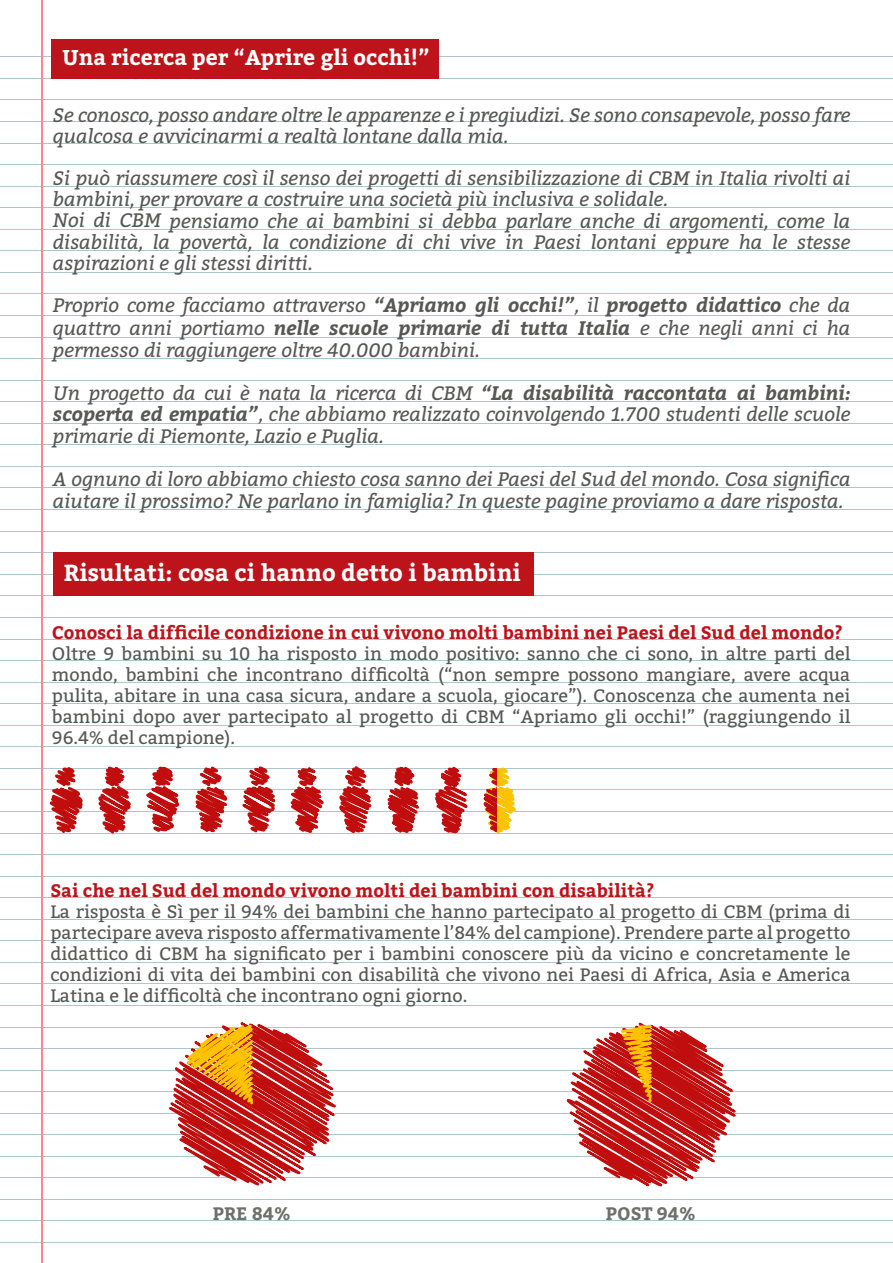
<style>
.page{position:relative;width:893px;height:1263px;background:#fff}
.page>*{position:absolute;margin:0;border:0;box-sizing:border-box;transform-origin:0 0}
.t1{font:700 23.25px "Bitter";color:#fff}
.t2{font:700 21.3px "Bitter";color:#fff}
.t3{font:italic 19.5px/21.5px "Bitter";color:#575756}
.t4{font:18px/21px "Bitter";color:#575756;text-align:justify}
.t5{font:700 18px "Bitter";color:#bd141b}
.t6{font:700 18px "Bitter";color:#6f6f6e}
.s1{font-weight:700}
</style>
<div class="page">
<hr style="left:0;top:56px;width:893px;height:1px;background:#adc6ce">
<hr style="left:0;top:78px;width:893px;height:1px;background:#adc6ce">
<hr style="left:0;top:100px;width:893px;height:1px;background:#adc6ce">
<hr style="left:0;top:121px;width:893px;height:1px;background:#adc6ce">
<hr style="left:0;top:143px;width:893px;height:1px;background:#adc6ce">
<hr style="left:0;top:164px;width:893px;height:1px;background:#adc6ce">
<hr style="left:0;top:186px;width:893px;height:1px;background:#adc6ce">
<hr style="left:0;top:207px;width:893px;height:1px;background:#adc6ce">
<hr style="left:0;top:229px;width:893px;height:1px;background:#adc6ce">
<hr style="left:0;top:250px;width:893px;height:1px;background:#adc6ce">
<hr style="left:0;top:272px;width:893px;height:1px;background:#adc6ce">
<hr style="left:0;top:294px;width:893px;height:1px;background:#adc6ce">
<hr style="left:0;top:315px;width:893px;height:1px;background:#adc6ce">
<hr style="left:0;top:337px;width:893px;height:1px;background:#adc6ce">
<hr style="left:0;top:358px;width:893px;height:1px;background:#adc6ce">
<hr style="left:0;top:380px;width:893px;height:1px;background:#adc6ce">
<hr style="left:0;top:401px;width:893px;height:1px;background:#adc6ce">
<hr style="left:0;top:423px;width:893px;height:1px;background:#adc6ce">
<hr style="left:0;top:444px;width:893px;height:1px;background:#adc6ce">
<hr style="left:0;top:466px;width:893px;height:1px;background:#adc6ce">
<hr style="left:0;top:488px;width:893px;height:1px;background:#adc6ce">
<hr style="left:0;top:509px;width:893px;height:1px;background:#adc6ce">
<hr style="left:0;top:531px;width:893px;height:1px;background:#adc6ce">
<hr style="left:0;top:552px;width:893px;height:1px;background:#adc6ce">
<hr style="left:0;top:574px;width:893px;height:1px;background:#adc6ce">
<hr style="left:0;top:595px;width:893px;height:1px;background:#adc6ce">
<hr style="left:0;top:617px;width:893px;height:1px;background:#adc6ce">
<hr style="left:0;top:639px;width:893px;height:1px;background:#adc6ce">
<hr style="left:0;top:660px;width:893px;height:1px;background:#adc6ce">
<hr style="left:0;top:682px;width:893px;height:1px;background:#adc6ce">
<hr style="left:0;top:703px;width:893px;height:1px;background:#adc6ce">
<hr style="left:0;top:725px;width:893px;height:1px;background:#adc6ce">
<hr style="left:0;top:746px;width:893px;height:1px;background:#adc6ce">
<hr style="left:0;top:768px;width:893px;height:1px;background:#adc6ce">
<hr style="left:0;top:789px;width:893px;height:1px;background:#adc6ce">
<hr style="left:0;top:811px;width:893px;height:1px;background:#adc6ce">
<hr style="left:0;top:833px;width:893px;height:1px;background:#adc6ce">
<hr style="left:0;top:854px;width:893px;height:1px;background:#adc6ce">
<hr style="left:0;top:876px;width:893px;height:1px;background:#adc6ce">
<hr style="left:0;top:897px;width:893px;height:1px;background:#adc6ce">
<hr style="left:0;top:919px;width:893px;height:1px;background:#adc6ce">
<hr style="left:0;top:940px;width:893px;height:1px;background:#adc6ce">
<hr style="left:0;top:962px;width:893px;height:1px;background:#adc6ce">
<hr style="left:0;top:983px;width:893px;height:1px;background:#adc6ce">
<hr style="left:0;top:1005px;width:893px;height:1px;background:#adc6ce">
<hr style="left:0;top:1027px;width:893px;height:1px;background:#adc6ce">
<hr style="left:0;top:1048px;width:893px;height:1px;background:#adc6ce">
<hr style="left:0;top:1070px;width:893px;height:1px;background:#adc6ce">
<hr style="left:0;top:1091px;width:893px;height:1px;background:#adc6ce">
<hr style="left:0;top:1113px;width:893px;height:1px;background:#adc6ce">
<hr style="left:0;top:1134px;width:893px;height:1px;background:#adc6ce">
<hr style="left:0;top:1156px;width:893px;height:1px;background:#adc6ce">
<hr style="left:0;top:1177px;width:893px;height:1px;background:#adc6ce">
<hr style="left:0;top:1199px;width:893px;height:1px;background:#adc6ce">
<hr style="left:0;top:1220px;width:893px;height:1px;background:#adc6ce">
<hr style="left:0;top:1242px;width:893px;height:1px;background:#adc6ce">
<hr style="left:41px;top:0;width:2px;height:1263px;background:#ff868d">
<div style="left:52px;top:39px;width:387px;height:40px;background:#bd141b"></div>
<div style="left:53px;top:552px;width:481px;height:43px;background:#bd141b"></div>
<svg style="left:98px;top:766px;width:418px;height:68px"></svg>
<svg style="left:49px;top:767px;width:34px;height:66px"></svg>
<svg style="left:169px;top:1039px;width:167px;height:147px"></svg>
<svg style="left:187px;top:1022px;width:110px;height:87px;background:#dc7039"></svg>
<svg style="left:566px;top:1022px;width:170px;height:165px"></svg>
<svg style="left:620px;top:1023px;width:63px;height:80px;background:#d24d25"></svg>
<p class="t2" style="left:62px;top:44px;width:369px">Una ricerca per “Aprire gli occhi!”</p>
<p class="t3" style="left:53px;top:105px;width:799px;line-height:21px">Se conosco, posso andare oltre le apparenze e i pregiudizi. Se sono consapevole, posso fare qualcosa e avvicinarmi a realtà lontane dalla mia.</p>
<p class="t3" style="left:53px;top:167px;width:799px">Si può riassumere così il senso dei progetti di sensibilizzazione di CBM in Italia rivolti ai bambini, per provare a costruire una società più inclusiva e solidale.<br>Noi di CBM pensiamo che ai bambini si debba parlare anche di argomenti, come la disabilità, la povertà, la condizione di chi vive in Paesi lontani eppure ha le stesse aspirazioni e gli stessi diritti.</p>
<p class="t3" style="left:53px;top:294px;width:799px;line-height:22.5px;text-align:justify">Proprio come facciamo attraverso <span class="s1">“Apriamo gli occhi!”</span>, il <span class="s1">progetto didattico</span> che da quattro anni portiamo <span class="s1">nelle scuole primarie di tutta Italia</span> e che negli anni ci ha permesso di raggiungere oltre 40.000 bambini.</p>
<p class="t3" style="left:53px;top:382px;width:799px;text-align:justify">Un progetto da cui è nata la ricerca di CBM <span class="s1">“La disabilità raccontata ai bambini: scoperta ed empatia”</span>, che abbiamo realizzato coinvolgendo 1.700 studenti delle scuole primarie di Piemonte, Lazio e Puglia.</p>
<p class="t3" style="left:53px;top:468px;width:799px;line-height:22.2px">A ognuno di loro abbiamo chiesto cosa sanno dei Paesi del Sud del mondo. Cosa significa aiutare il prossimo? Ne parlano in famiglia? In queste pagine proviamo a dare risposta.</p>
<p class="t1" style="left:64px;top:557px;width:459px">Risultati: cosa ci hanno detto i bambini</p>
<p class="t5" style="left:52px;top:621px;width:793px">Conosci la difficile condizione in cui vivono molti bambini nei Paesi del Sud del mondo?</p>
<p class="t4" style="left:52px;top:643px;width:800px">Oltre 9 bambini su 10 ha risposto in modo positivo: sanno che ci sono, in altre parti del mondo, bambini che incontrano difficoltà (“non sempre possono mangiare, avere acqua pulita, abitare in una casa sicura, andare a scuola, giocare”). Conoscenza che aumenta nei bambini dopo aver partecipato al progetto di CBM “Apriamo gli occhi!” (raggiungendo il 96.4% del campione).</p>
<p class="t5" style="left:50px;top:879px;width:605px">Sai che nel Sud del mondo vivono molti dei bambini con disabilità?</p>
<p class="t4" style="left:50px;top:902px;width:802px">La risposta è Sì per il 94% dei bambini che hanno partecipato al progetto di CBM (prima di partecipare aveva risposto affermativamente l’84% del campione). Prendere parte al progetto didattico di CBM ha significato per i bambini conoscere più da vicino e concretamente le condizioni di vita dei bambini con disabilità che vivono nei Paesi di Africa, Asia e America Latina e le difficoltà che incontrano ogni giorno.</p>
<p class="t6" style="left:213px;top:1202px;width:80px">PRE 84%</p>
<p class="t6" style="left:606px;top:1202px;width:91px">POST 94%</p>
</div>
